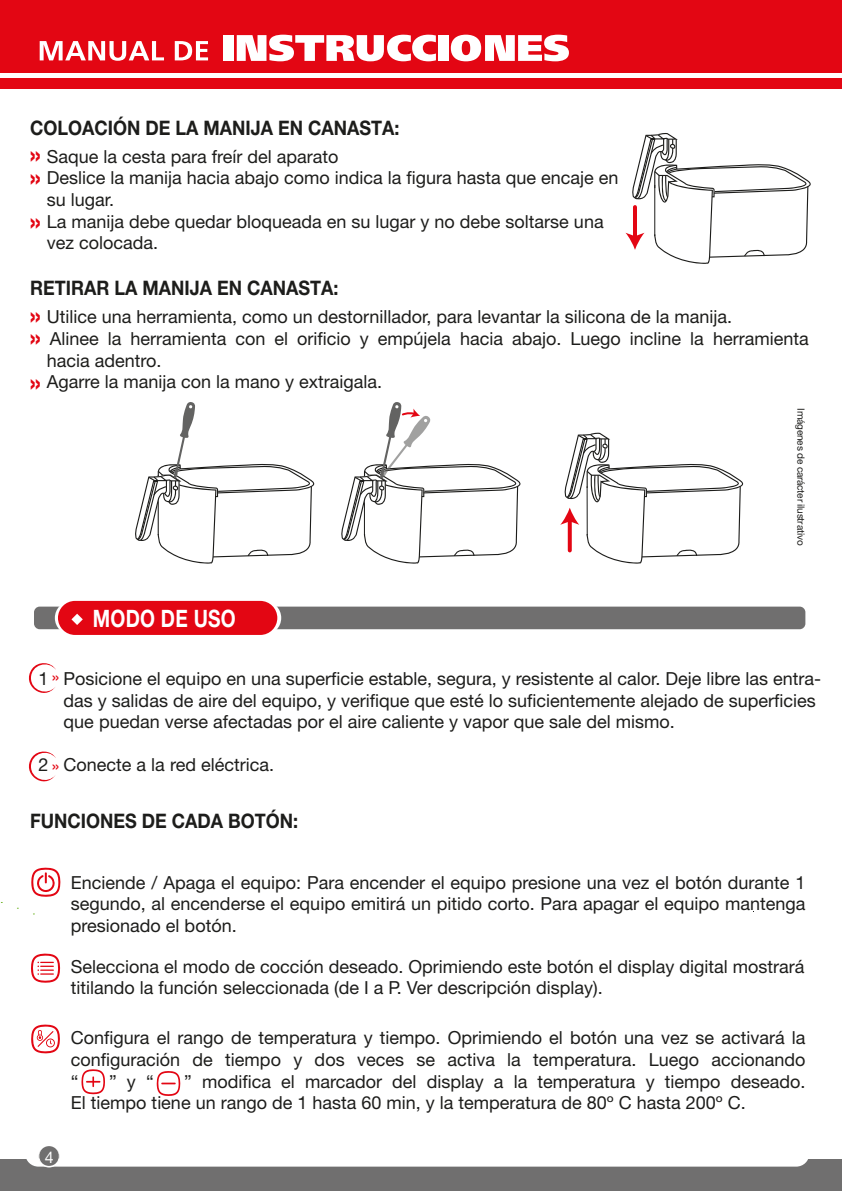
<style>
.page{position:relative;width:842px;height:1191px;background:#fff}
.page>*{position:absolute;margin:0;border:0;box-sizing:border-box;transform-origin:0 0}
.t1{font:700 28px/22.6px "Helvetica Neue";color:#e30613;scale:.9 1}
.t2{font:700 24px "Helvetica Neue LT Std";letter-spacing:.01em;color:#fff;scale:.8 1}
.t3{font:700 20px "Helvetica Neue";color:#1d1d1b;scale:.9 1}
.t4{font:18px/21.6px "Helvetica Neue";color:#1d1d1b}
.t5{font:18px "Helvetica Neue";color:#e30613;scale:.9 1}
.t6{font:16px "Helvetica Neue";color:#fff}
.t7{font:10px "Helvetica Neue";letter-spacing:-.02em;color:#1d1d1b}
</style>
<div class="page">
<div style="left:0;top:1159px;width:842px;height:32px;background:#706f6f"></div>
<div style="left:25px;top:1141px;width:784px;height:25px;background:#fff;border-radius:13px"></div>
<div style="left:0;top:0;width:842px;height:73px;background:#e30613"></div>
<div style="left:0;top:78px;width:842px;height:11px;background:#e30613"></div>
<div style="left:223px;top:35px;width:11px;height:26px;background:#fff"></div>
<svg style="left:237px;top:35px;width:199px;height:26px"></svg>
<div style="left:438px;top:35px;width:11px;height:26px;background:#fff"></div>
<svg style="left:451px;top:35px;width:118px;height:26px"></svg>
<svg style="left:40px;top:41px;width:124px;height:20px"></svg>
<svg style="left:175px;top:41px;width:33px;height:19px"></svg>
<div style="left:34px;top:606px;width:771px;height:23px;background:#706f6f;border-radius:6px"></div>
<div style="left:58px;top:601px;width:219px;height:34px;background:#e30613;border-radius:17px"></div>
<svg style="left:28px;top:663px;width:28px;height:30px"></svg>
<svg style="left:28px;top:751px;width:28px;height:31px"></svg>
<svg style="left:35px;top:1146px;width:28px;height:21px"></svg>
<svg style="left:625px;top:133px;width:186px;height:131px"></svg>
<svg style="left:135px;top:402px;width:179px;height:161px"></svg>
<svg style="left:341px;top:402px;width:180px;height:161px"></svg>
<svg style="left:560px;top:432px;width:183px;height:131px"></svg>
<hr style="left:654px;top:185px;width:1px;height:51px;background:#1d1d1b">
<hr style="left:587px;top:486px;width:1px;height:49px;background:#1d1d1b">
<svg style="left:31px;top:867px;width:29px;height:29px"></svg>
<svg style="left:31px;top:953px;width:29px;height:29px"></svg>
<svg style="left:31px;top:1024px;width:29px;height:29px"></svg>
<svg style="left:157px;top:1071px;width:23px;height:25px"></svg>
<svg style="left:81px;top:1069px;width:24px;height:25px"></svg>
<svg style="left:71px;top:613px;width:12px;height:12px"></svg>
<p class="t3" style="left:30px;top:115px;width:412px">COLOACIÓN DE LA MANIJA EN CANASTA:</p>
<p class="t4" style="left:47px;top:145px;width:573px">Saque la cesta para freír del aparato<br>Deslice la manija hacia abajo como indica la figura hasta que encaje en su lugar.<br>La manija debe quedar bloqueada en su lugar y no debe soltarse una vez colocada.</p>
<h1 class="t1" style="left:30px;top:142px;width:14px">» »</h1>
<h1 class="t1" style="left:30px;top:209px;width:14px">»</h1>
<p class="t3" style="left:30px;top:276px;width:344px">RETIRAR LA MANIJA EN CANASTA:</p>
<p class="t4" style="left:47px;top:306px;width:763px">Utilice una herramienta, como un destornillador, para levantar la silicona de la manija.<br>Alinee la herramienta con el orificio y empújela hacia abajo. Luego incline la herramienta hacia adentro.<br>Agarre la manija con la mano y extraigala.</p>
<h1 class="t1" style="left:30px;top:303px;width:14px">» »</h1>
<h1 class="t1" style="left:30px;top:370px;width:14px">»</h1>
<h2 class="t2" style="left:93px;top:603px;width:180px">MODO DE USO</h2>
<p class="t7" style="left:807px;top:408px;width:138px;rotate:90deg">Imágenes de carácter ilustrativo</p>
<p class="t4" style="left:64px;top:667px;width:759px;text-indent:-25px">1 Posicione el equipo en una superficie estable, segura, y resistente al calor. Deje libre las entra&shy;das y salidas de aire del equipo, y verifique que esté lo suficientemente alejado de superficies que puedan verse afectadas por el aire caliente y vapor que sale del mismo.</p>
<p class="t4" style="left:39px;top:754px;width:237px">2 Conecte a la red eléctrica.</p>
<p class="t3" style="left:30px;top:808px;width:299px">FUNCIONES DE CADA BOTÓN:</p>
<p class="t5" style="left:52px;top:666px;width:10px">»</p>
<p class="t5" style="left:52px;top:754px;width:10px">»</p>
<p class="t4" style="left:71px;top:871px;width:736px;text-align:justify">Enciende / Apaga el equipo: Para encender el equipo presione una vez el botón durante 1 segundo, al encenderse el equipo emitirá un pitido corto. Para apagar el equipo mantenga presionado el botón.</p>
<p class="t4" style="left:71px;top:955px;width:735px">Selecciona el modo de cocción deseado. Oprimiendo este botón el display digital mostrará titilando la función seleccionada (de I a P. Ver descripción display).</p>
<p class="t6" style="left:45px;top:1147px;width:10px">4</p>
<p class="t4" style="left:71px;top:1027px;width:736px;text-align:justify">Configura el rango de temperatura y tiempo. Oprimiendo el botón una vez se activará la configuración de tiempo y dos veces se activa la temperatura. Luego accionando “</p>
<p class="t4" style="left:71px;top:1070px;width:736px;text-indent:113px">” modifica el marcador del display a la temperatura y tiempo deseado.<br>El tiempo tiene un rango de 1 hasta 60 min, y la temperatura de 80º C hasta 200º C.</p>
<p class="t4" style="left:109px;top:1070px;width:46px">” y “</p>
</div>
